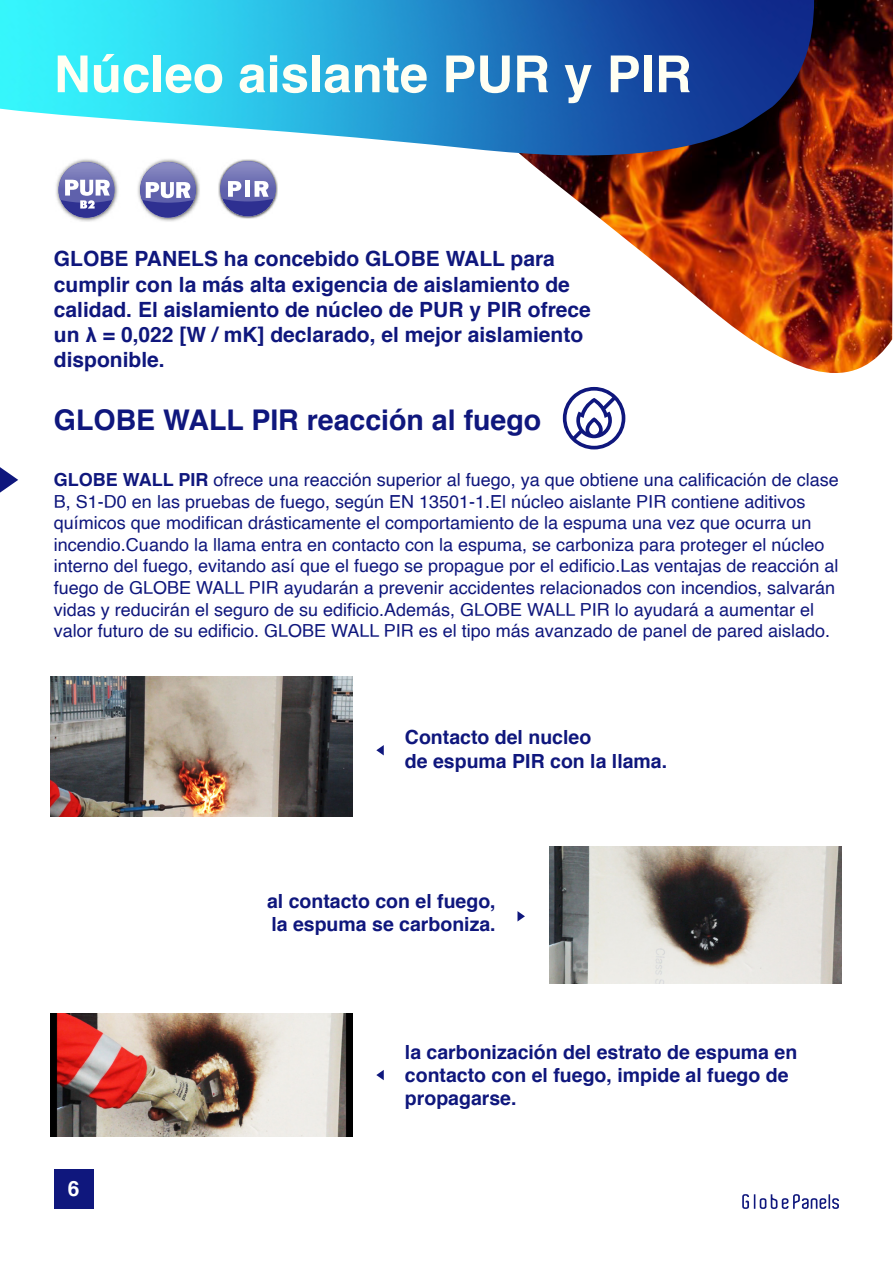
<style>
.page{position:relative;width:893px;height:1263px;background:#fff}
.page>*{position:absolute;margin:0;border:0;box-sizing:border-box;transform-origin:0 0}
.t1{font:700 51px "Helvetica";color:#fffff3}
.t2{font:700 28.5px "Helvetica";color:#0f177d}
.t3{font:700 21px/25.2px "Helvetica";color:#0f177d}
.t4{font:700 21px "Helvetica";color:#fff}
.t5{font:700 19.5px/23.4px "Helvetica";color:#0f177d}
.t6{font:18px/21.6px "Helvetica";color:#0f177d}
.s1{font-weight:700}
</style>
<div class="page">
<div style="left:54px;top:1169px;width:40px;height:40px;background:#0f177d"></div>
<svg style="left:742px;top:1194px;width:97px;height:15px"></svg>
<img style="left:530px;top:0;width:363px;height:387px">
<img style="left:0;top:0;width:814px;height:163px">
<svg style="left:563px;top:387px;width:62px;height:62px"></svg>
<svg style="left:0;top:467px;width:18px;height:26px"></svg>
<img style="left:54px;top:157px;width:146px;height:65px">
<svg style="left:59px;top:162px;width:55px;height:56px"></svg>
<img style="left:59px;top:190px;width:55px;height:13px">
<svg style="left:140px;top:162px;width:56px;height:56px"></svg>
<img style="left:140px;top:166px;width:13px;height:20px">
<img style="left:153px;top:162px;width:15px;height:4px">
<svg style="left:65px;top:180px;width:45px;height:29px"></svg>
<svg style="left:146px;top:182px;width:44px;height:22px"></svg>
<img style="left:218px;top:159px;width:60px;height:60px">
<div style="left:220px;top:161px;width:56px;height:55px;background:#2e3091;border-radius:50%"></div>
<img style="left:220px;top:161px;width:54px;height:40px">
<svg style="left:228px;top:181px;width:13px;height:16px"></svg>
<svg style="left:255px;top:181px;width:14px;height:16px"></svg>
<div style="left:245px;top:181px;width:5px;height:16px;background:#fff"></div>
<img style="left:51px;top:676px;width:302px;height:140px">
<img style="left:550px;top:846px;width:291px;height:138px">
<img style="left:51px;top:1013px;width:302px;height:123px">
<svg style="left:376px;top:745px;width:8px;height:10px"></svg>
<svg style="left:376px;top:1070px;width:8px;height:10px"></svg>
<svg style="left:517px;top:911px;width:8px;height:10px"></svg>
<h1 class="t1" style="left:54px;top:33px;width:639px">Núcleo aislante PUR y PIR</h1>
<p class="t3" style="left:54px;top:247px;width:538px">GLOBE PANELS ha concebido GLOBE WALL para cumplir con la más alta exigencia de aislamiento de calidad. El aislamiento de núcleo de PUR y PIR ofrece un λ = 0,022 [W / mK] declarado, el mejor aislamiento disponible.</p>
<h2 class="t2" style="left:54px;top:397px;width:489px">GLOBE WALL PIR reacción al fuego</h2>
<p class="t6" style="left:54px;top:469px;width:786px"><span class="s1">GLOBE WALL PIR</span> ofrece una reacción superior al fuego, ya que obtiene una calificación de clase B, S1-D0 en las pruebas de fuego, según EN 13501-1.El núcleo aislante PIR contiene aditivos químicos que modifican drásticamente el comportamiento de la espuma una vez que ocurra un incendio.Cuando la llama entra en contacto con la espuma, se carboniza para proteger el núcleo interno del fuego, evitando así que el fuego se propague por el edificio.Las ventajas de reacción al fuego de GLOBE WALL PIR ayudarán a prevenir accidentes relacionados con incendios, salvarán vidas y reducirán el seguro de su edificio.Además, GLOBE WALL PIR lo ayudará a aumentar el valor futuro de su edificio. GLOBE WALL PIR es el tipo más avanzado de panel de pared aislado.</p>
<p class="t5" style="left:405px;top:726px;width:264px">Contacto del nucleo<br>de espuma PIR con la llama.</p>
<p class="t5" style="left:267px;top:890px;width:230px">al contacto con el fuego, la espuma se carboniza.</p>
<p class="t4" style="left:68px;top:1171px;width:13px">6</p>
<p class="t5" style="left:405px;top:1040px;width:394px">la carbonización del estrato de espuma en contacto con el fuego, impide al fuego de propagarse.</p>
</div>
